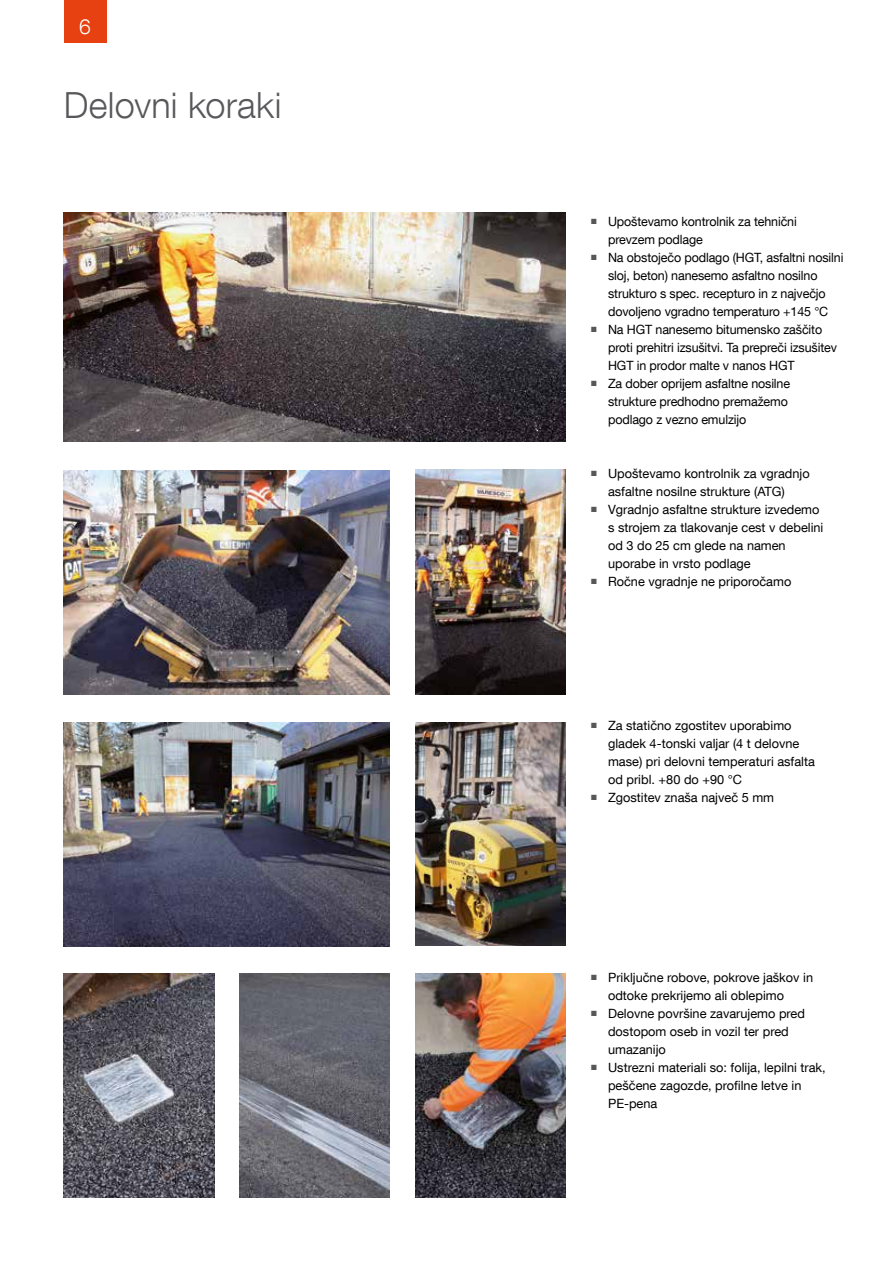
<style>
.page{position:relative;width:893px;height:1263px;background:#fff}
.page>*{position:absolute;margin:0;border:0;box-sizing:border-box;transform-origin:0 0}
.t1{font:300 36px "Helvetica Neue LT Com";letter-spacing:.005em;color:#58585b}
.t2{font:300 21px "Helvetica Neue LT Com";color:#fff}
.t3{font:12.75px/18px "Helvetica Neue LT Com";color:#000}
.s1{color:#575756}
</style>
<div class="page">
<div style="left:64px;top:0;width:42px;height:43px;background:#e74011"></div>
<img style="left:64px;top:213px;width:502px;height:229px">
<img style="left:64px;top:722px;width:326px;height:224px">
<img style="left:64px;top:470px;width:326px;height:224px">
<img style="left:64px;top:973px;width:150px;height:225px">
<img style="left:239px;top:973px;width:151px;height:225px">
<img style="left:415px;top:722px;width:151px;height:224px">
<img style="left:415px;top:469px;width:151px;height:225px">
<img style="left:415px;top:973px;width:151px;height:225px">
<h2 class="t2" style="left:79px;top:13px;width:13px">6</h2>
<h1 class="t1" style="left:64px;top:83px;width:219px">Delovni koraki</h1>
<p class="t3" style="left:608px;top:212px;width:190px;text-indent:-17px"><span class="s1">■</span> Upoštevamo kontrolnik za tehnični prevzem podlage</p>
<p class="t3" style="left:608px;top:248px;width:237px;text-indent:-17px"><span class="s1">■</span> Na obstoječo podlago (HGT, asfaltni nosilni sloj, beton) nanesemo asfaltno nosilno strukturo s spec. recepturo in z največjo dovoljeno vgradno temperaturo +145 °C</p>
<p class="t3" style="left:608px;top:320px;width:230px;text-indent:-17px"><span class="s1">■</span> Na HGT nanesemo bitumensko zaščito proti prehitri izsušitvi. Ta prepreči izsušitev<br>HGT in prodor malte v nanos HGT</p>
<p class="t3" style="left:608px;top:374px;width:184px;text-indent:-17px"><span class="s1">■</span> Za dober oprijem asfaltne nosilne strukture predhodno premažemo podlago z vezno emulzijo</p>
<p class="t3" style="left:608px;top:464px;width:203px;text-indent:-17px"><span class="s1">■</span> Upoštevamo kontrolnik za vgradnjo asfaltne nosilne strukture (ATG)</p>
<p class="t3" style="left:608px;top:500px;width:217px;text-indent:-17px"><span class="s1">■</span> Vgradnjo asfaltne strukture izvedemo s strojem za tlakovanje cest v debelini od 3 do 25 cm glede na namen uporabe in vrsto podlage</p>
<p class="t3" style="left:591px;top:572px;width:202px"><span class="s1">■</span> Ročne vgradnje ne priporočamo</p>
<p class="t3" style="left:608px;top:716px;width:208px;text-indent:-17px"><span class="s1">■</span> Za statično zgostitev uporabimo gladek 4-tonski valjar (4 t delovne mase) pri delovni temperaturi asfalta od pribl. +80 do +90 °C</p>
<p class="t3" style="left:591px;top:788px;width:185px"><span class="s1">■</span> Zgostitev znaša največ 5 mm</p>
<p class="t3" style="left:608px;top:968px;width:206px;text-indent:-17px"><span class="s1">■</span> Priključne robove, pokrove jaškov in odtoke prekrijemo ali oblepimo</p>
<p class="t3" style="left:608px;top:1004px;width:198px;text-indent:-17px"><span class="s1">■</span> Delovne površine zavarujemo pred dostopom oseb in vozil ter pred umazanijo</p>
<p class="t3" style="left:608px;top:1058px;width:219px;text-indent:-17px"><span class="s1">■</span> Ustrezni materiali so: folija, lepilni trak, peščene zagozde, profilne letve in<br>PE-pena</p>
</div>
